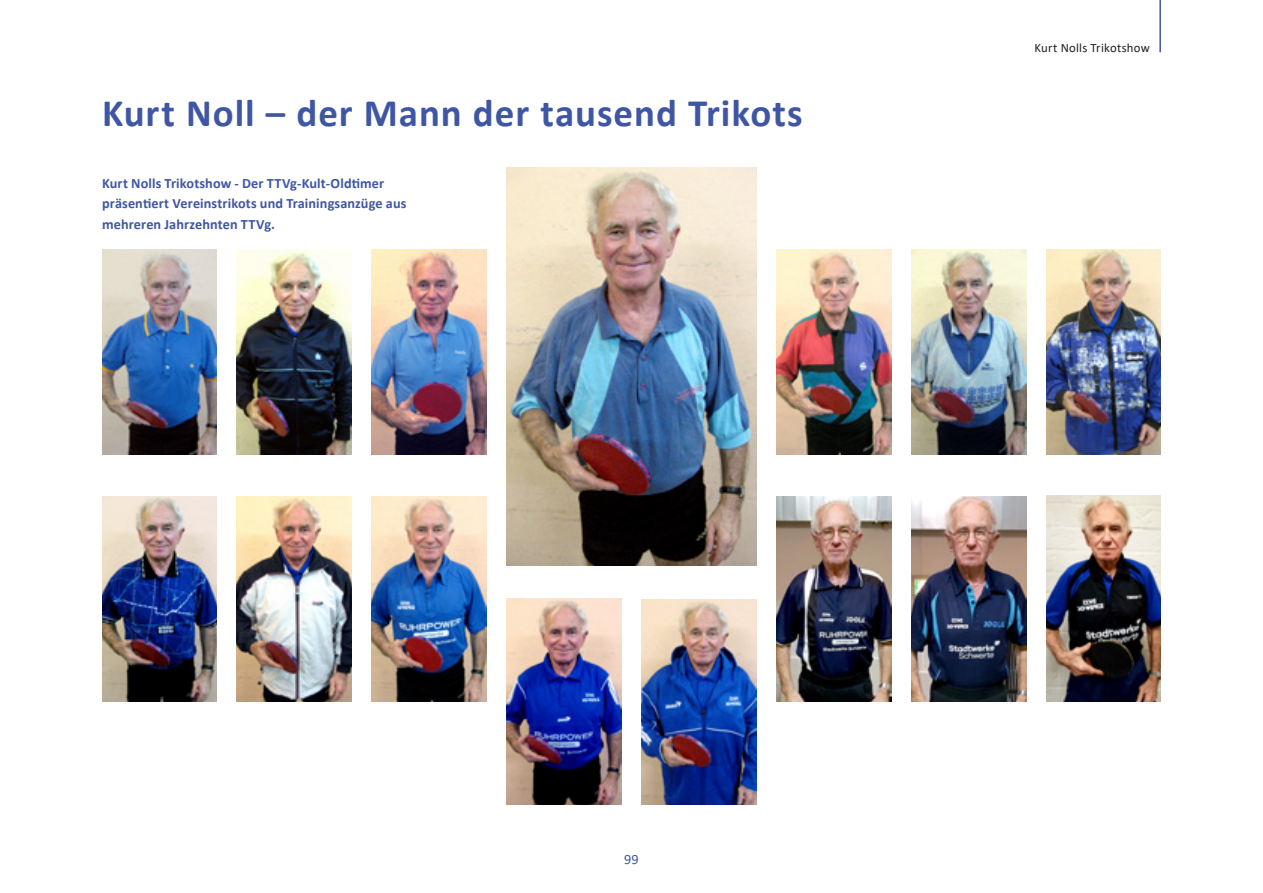
<style>
.page{position:relative;width:1263px;height:893px;background:#fff}
.page>*{position:absolute;margin:0;border:0;box-sizing:border-box;transform-origin:0 0}
.t1{font:700 39px "Calibri";letter-spacing:.025em;color:#3f56a5}
.t2{font:700 14.25px/20.5px "Calibri";letter-spacing:.005em;color:#3f56a5}
.t3{font:14.25px "Calibri";color:#3f56a5}
.t4{font:12.75px "Calibri";letter-spacing:.02em;color:#231f20}
</style>
<div class="page">
<hr style="left:1159px;top:0;width:2px;height:52px;background:#3f56a5">
<img style="left:372px;top:249px;width:114px;height:206px">
<img style="left:102px;top:496px;width:115px;height:206px">
<img style="left:372px;top:496px;width:114px;height:206px">
<img style="left:102px;top:249px;width:115px;height:206px">
<img style="left:237px;top:249px;width:114px;height:206px">
<img style="left:506px;top:168px;width:250px;height:397px">
<img style="left:507px;top:599px;width:114px;height:205px">
<img style="left:642px;top:599px;width:114px;height:205px">
<img style="left:237px;top:496px;width:114px;height:206px">
<img style="left:911px;top:249px;width:115px;height:206px">
<img style="left:777px;top:249px;width:114px;height:206px">
<img style="left:777px;top:496px;width:114px;height:206px">
<img style="left:911px;top:496px;width:115px;height:206px">
<img style="left:1046px;top:249px;width:115px;height:206px">
<img style="left:1046px;top:496px;width:115px;height:206px">
<h1 class="t1" style="left:102px;top:86px;width:702px">Kurt Noll – der Mann der tausend Trikots</h1>
<p class="t2" style="left:102px;top:173px;width:306px">Kurt Nolls Trikotshow - Der TTVg-Kult-Oldtimer präsentiert Vereinstrikots und Trainingsanzüge aus mehreren Jahrzehnten TTVg.</p>
<p class="t4" style="left:1034px;top:39px;width:117px">Kurt Nolls Trikotshow</p>
<p class="t3" style="left:624px;top:850px;width:16px">99</p>
</div>
